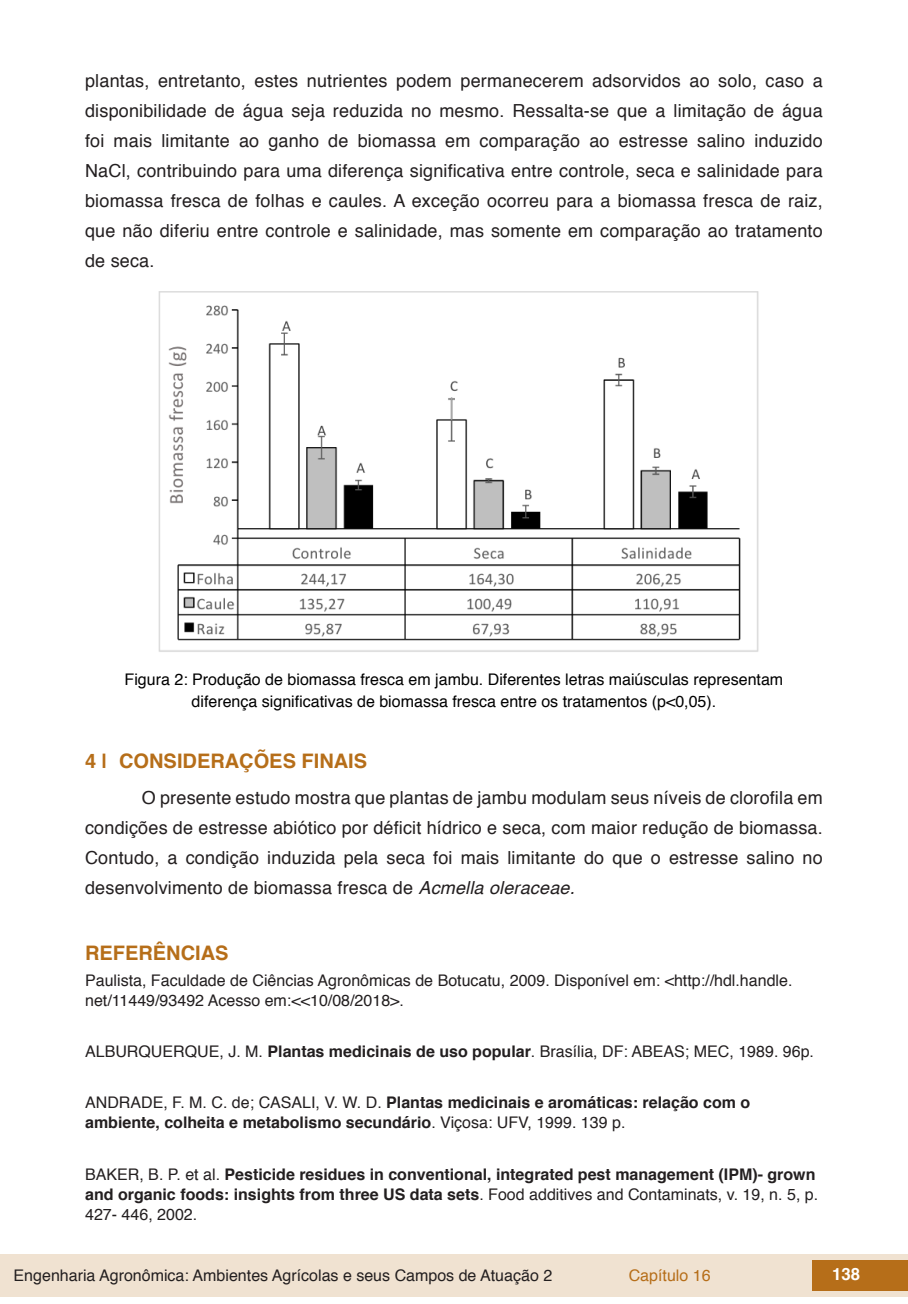
<style>
.page{position:relative;width:908px;height:1304px;background:#fff}
.page>*{position:absolute;margin:0;border:0;box-sizing:border-box;transform-origin:0 0}
.TITULOS{font:700 20px "Helvetica";color:#b66e19}
.txt{font:18px/30px "Helvetica";letter-spacing:.01em;color:#231f20;text-align:justify}
.t1{font:700 16.8px "Helvetica";color:#fff}
.referencias_finais{font:700 16px/20px "Helvetica";color:#231f20}
.referencias_finais-2{font:16px/20px "Helvetica";color:#231f20}
.info_tab_graf_imag{font:16px/22px "Helvetica";color:#000;text-align:center}
.t2{font:16px "Helvetica";color:#b66e19}
.s1{font-style:italic}
.s2{font-weight:700}
.s3{font-weight:400}
</style>
<div class="page">
<div style="left:0;top:1254px;width:906px;height:43px;background:#f0e2d1"></div>
<div style="left:812px;top:1261px;width:95px;height:30px;background:#b66e19"></div>
<img style="left:158px;top:291px;width:601px;height:361px">
<p class="txt" style="left:85px;top:66px;width:738px">plantas, entretanto, estes nutrientes podem permanecerem adsorvidos ao solo, caso a disponibilidade de água seja reduzida no mesmo. Ressalta-se que a limitação de água foi mais limitante ao ganho de biomassa em comparação ao estresse salino induzido NaCl, contribuindo para uma diferença significativa entre controle, seca e salinidade para biomassa fresca de folhas e caules. A exceção ocorreu para a biomassa fresca de raiz, que não diferiu entre controle e salinidade, mas somente em comparação ao tratamento de seca.</p>
<p class="info_tab_graf_imag" style="left:125px;top:669px;width:660px">Figura 2: Produção de biomassa fresca em jambu. Diferentes letras maiúsculas representam diferença significativas de biomassa fresca entre os tratamentos (p&lt;0,05).</p>
<p class="TITULOS" style="left:85px;top:745px;width:283px">4 | CONSIDERAÇÕES FINAIS</p>
<p class="txt" style="left:85px;top:783px;width:738px;text-indent:57px">O presente estudo mostra que plantas de jambu modulam seus níveis de clorofila em condições de estresse abiótico por déficit hídrico e seca, com maior redução de biomassa.<br>Contudo, a condição induzida pela seca foi mais limitante do que o estresse salino no desenvolvimento de biomassa fresca de <span class="s1">Acmella oleraceae.</span></p>
<p class="TITULOS" style="left:85px;top:937px;width:145px">REFERÊNCIAS</p>
<p class="referencias_finais-2" style="left:85px;top:971px;width:708px">Paulista, Faculdade de Ciências Agronômicas de Botucatu, 2009. Disponível em: &lt;http://hdl.handle. net/11449/93492 Acesso em:&lt;&lt;10/08/2018&gt;.</p>
<p class="referencias_finais-2" style="left:85px;top:1042px;width:730px">ALBURQUERQUE, J. M. <span class="s2">Plantas medicinais de uso popular</span>. Brasília, DF: ABEAS; MEC, 1989. 96p.</p>
<p class="referencias_finais" style="left:85px;top:1093px;width:666px"><span class="s3">ANDRADE, F. M. C. de; CASALI, V. W. D.</span> Plantas medicinais e aromáticas: relação com o ambiente, colheita e metabolismo secundário<span class="s3">. Viçosa: UFV, 1999. 139 p.</span></p>
<p class="referencias_finais" style="left:85px;top:1164px;width:734px"><span class="s3">BAKER, B. P. et al.</span> Pesticide residues in conventional, integrated pest management (IPM)- grown and organic foods: insights from three US data sets<span class="s3">. Food additives and Contaminats, v. 19, n. 5, p.<br>427- 446, 2002.</span></p>
<p class="referencias_finais-2" style="left:14px;top:1266px;width:540px">Engenharia Agronômica: Ambientes Agrícolas e seus Campos de Atuação 2</p>
<p class="t2" style="left:628px;top:1263px;width:83px">Capítulo 16</p>
<p class="t1" style="left:831px;top:1261px;width:30px">138</p>
</div>
